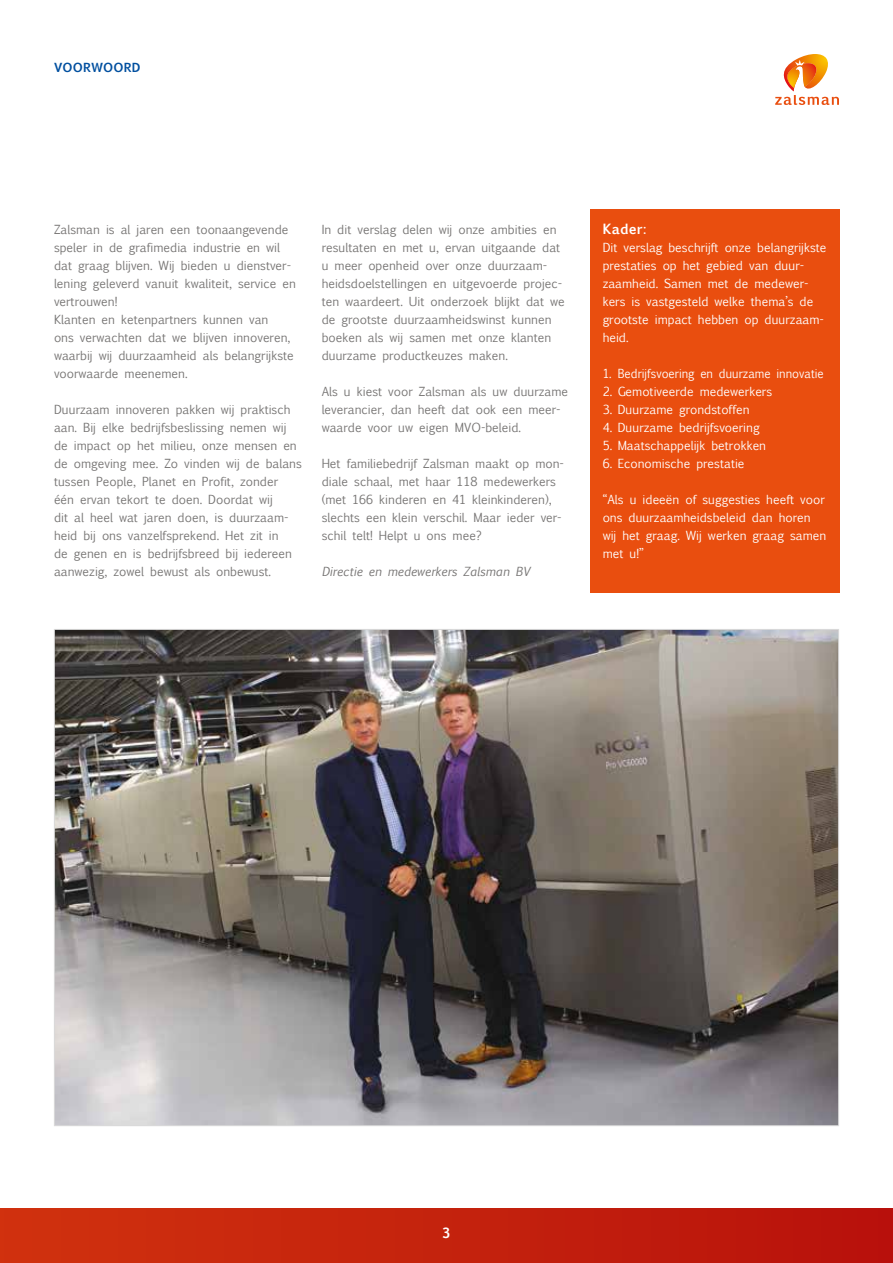
<style>
.page{position:relative;width:893px;height:1263px;background:#fff}
.page>*{position:absolute;margin:0;border:0;box-sizing:border-box;transform-origin:0 0}
.t1{font:700 13.5px "Euphemia UCAS";color:#fff}
.t2{font:12px/18px "Euphemia UCAS";color:#767473}
.t3{font:12px/18px "Euphemia UCAS";color:#fff}
.t4{font:12px "Euphemia UCAS";color:#fff;scale:.95 1}
.t5{font:italic 12px "Euphemia UCAS";color:#767473}
.t6{font:700 12px "Euphemia UCAS";letter-spacing:.01em;color:#004f9f}
</style>
<div class="page">
<div style="left:0;top:1208px;width:893px;height:55px;background:linear-gradient(to right,#d0320e,#b8110c)"></div>
<hr style="left:0;top:0;width:1px;height:1263px;background:#fff">
<img style="left:56px;top:631px;width:781px;height:493px">
<svg style="left:775px;top:54px;width:64px;height:51px"></svg>
<div style="left:590px;top:209px;width:249px;height:384px;background:#e94e0f"></div>
<p class="t6" style="left:54px;top:58px;width:88px">VOORWOORD</p>
<p class="t2" style="left:54px;top:220px;width:243px">Zalsman is al jaren een toonaangevende speler in de grafimedia industrie en wil dat graag blijven. Wij bieden u dienstver&shy;lening geleverd vanuit kwaliteit, service en vertrouwen!<br>Klanten en ketenpartners kunnen van<br>ons verwachten dat we blijven innoveren, waarbij wij duurzaamheid als belangrijkste voorwaarde meenemen.</p>
<p class="t2" style="left:54px;top:400px;width:249px">Duurzaam innoveren pakken wij praktisch aan. Bij elke bedrijfsbeslissing nemen wij de impact op het milieu, onze mensen en de omgeving mee. Zo vinden wij de balans tussen People, Planet en Profit, zonder<br>één ervan tekort te doen. Doordat wij<br>dit al heel wat jaren doen, is duurzaam&shy;heid bij ons vanzelfsprekend. Het zit in<br>de genen en is bedrijfsbreed bij iedereen aanwezig, zowel bewust als onbewust.</p>
<p class="t2" style="left:322px;top:220px;width:245px">In dit verslag delen wij onze ambities en resultaten en met u, ervan uitgaande dat u meer openheid over onze duurzaam&shy;heidsdoelstellingen en uitgevoerde projec&shy;ten waardeert. Uit onderzoek blijkt dat we de grootste duurzaamheidswinst kunnen boeken als wij samen met onze klanten duurzame productkeuzes maken.</p>
<p class="t2" style="left:322px;top:382px;width:248px">Als u kiest voor Zalsman als uw duurzame leverancier, dan heeft dat ook een meer&shy;waarde voor uw eigen MVO-beleid.</p>
<p class="t2" style="left:322px;top:454px;width:244px">Het familiebedrijf Zalsman maakt op mon&shy;diale schaal, met haar 118 medewerkers (met 166 kinderen en 41 kleinkinderen), slechts een klein verschil. Maar ieder ver&shy;schil telt! Helpt u ons mee?</p>
<p class="t5" style="left:322px;top:563px;width:210px">Directie en medewerkers Zalsman BV</p>
<p class="t1" style="left:603px;top:219px;width:45px">Kader:</p>
<p class="t3" style="left:603px;top:238px;width:225px">Dit verslag beschrijft onze belangrijkste prestaties op het gebied van duur&shy;zaamheid. Samen met de medewer&shy;kers is vastgesteld welke thema’s de grootste impact hebben op duurzaam&shy;heid.</p>
<p class="t4" style="left:603px;top:365px;width:234px">1. Bedrijfsvoering en duurzame innovatie</p>
<p class="t3" style="left:603px;top:382px;width:171px">2. Gemotiveerde medewerkers</p>
<p class="t3" style="left:603px;top:400px;width:148px">3. Duurzame grondstoffen</p>
<p class="t3" style="left:603px;top:418px;width:158px">4. Duurzame bedrijfsvoering</p>
<p class="t3" style="left:603px;top:436px;width:165px">5. Maatschappelijk betrokken</p>
<p class="t3" style="left:603px;top:454px;width:143px">6. Economische prestatie</p>
<p class="t3" style="left:603px;top:490px;width:225px">“Als u ideeën of suggesties heeft voor ons duurzaamheidsbeleid dan horen wij het graag. Wij werken graag samen met u!”</p>
<p class="t1" style="left:442px;top:1222px;width:10px">3</p>
</div>
